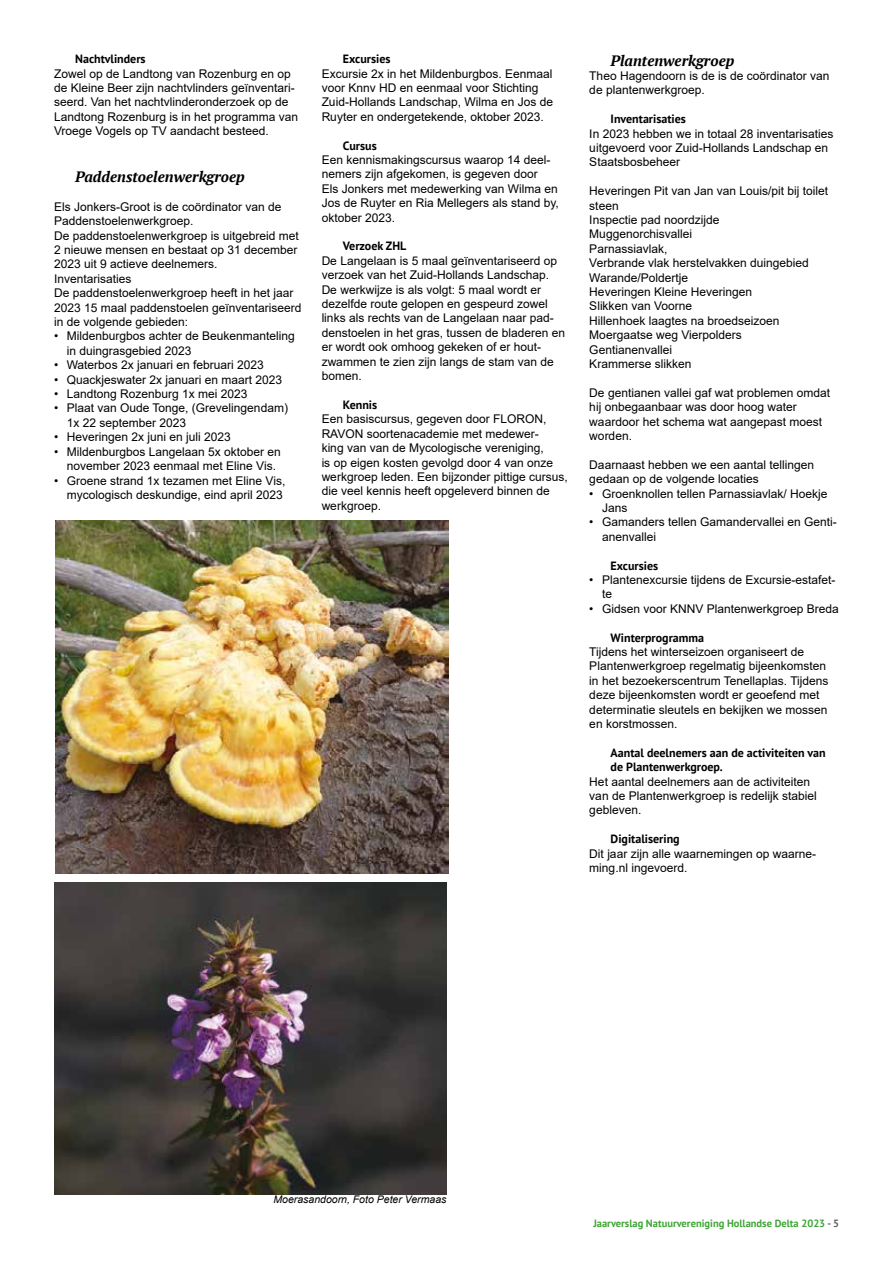
<style>
.page{position:relative;width:893px;height:1263px;background:#fff}
.page>*{position:absolute;margin:0;border:0;box-sizing:border-box;transform-origin:0 0}
.t1{font:italic 700 15px "PT Serif";color:#000}
.t2{font:12px/14.4px "Arial";color:#000}
.t3{font:700 12px/14.4px "PT Sans";color:#000}
.t4{font:700 10.5px "PT Sans";color:#3fa535}
.t5{font:italic 10.5px "Arial";color:#000}
.s1{color:#646363}
</style>
<div class="page">
<img style="left:56px;top:520px;width:393px;height:354px">
<img style="left:54px;top:882px;width:392px;height:312px">
<p class="t3" style="left:75px;top:52px;width:72px">Nachtvlinders</p>
<p class="t2" style="left:54px;top:66px;width:246px">Zowel op de Landtong van Rozenburg en op de Kleine Beer zijn nachtvlinders geïnventari&shy;seerd. Van het nachtvlinderonderzoek op de Landtong Rozenburg is in het programma van Vroege Vogels op TV aandacht besteed.</p>
<p class="t1" style="left:75px;top:167px;width:171px">Paddenstoelenwerkgroep</p>
<p class="t2" style="left:54px;top:199px;width:249px">Els Jonkers-Groot is de coördinator van de Paddenstoelenwerkgroep.<br>De paddenstoelenwerkgroep is uitgebreid met 2 nieuwe mensen en bestaat op 31 december 2023 uit 9 actieve deelnemers.<br>Inventarisaties<br>De paddenstoelenwerkgroep heeft in het jaar 2023 15 maal paddenstoelen geïnventariseerd in de volgende gebieden:</p>
<p class="t2" style="left:67px;top:329px;width:230px;text-indent:-13px">• Mildenburgbos achter de Beukenmanteling in duingrasgebied 2023</p>
<p class="t2" style="left:54px;top:358px;width:211px">• Waterbos 2x januari en februari 2023</p>
<p class="t2" style="left:54px;top:372px;width:230px">• Quackjeswater 2x januari en maart 2023</p>
<p class="t2" style="left:54px;top:387px;width:195px">• Landtong Rozenburg 1x mei 2023</p>
<p class="t2" style="left:67px;top:401px;width:223px;text-indent:-13px">• Plaat van Oude Tonge, (Grevelingendam)<br>1x 22 september 2023</p>
<p class="t2" style="left:54px;top:430px;width:178px">• Heveringen 2x juni en juli 2023</p>
<p class="t2" style="left:67px;top:444px;width:216px;text-indent:-13px">• Mildenburgbos Langelaan 5x oktober en november 2023 eenmaal met Eline Vis.</p>
<p class="t2" style="left:54px;top:473px;width:233px;text-align:right">• Groene strand 1x tezamen met Eline Vis, mycologisch deskundige, eind april 2023</p>
<p class="t3" style="left:343px;top:52px;width:49px">Excursies</p>
<p class="t2" style="left:322px;top:66px;width:233px">Excursie 2x in het Mildenburgbos. Eenmaal voor Knnv HD en eenmaal voor Stichting Zuid-Hollands Landschap, Wilma en Jos de Ruyter en ondergetekende, oktober 2023.</p>
<p class="t3" style="left:343px;top:138px;width:35px">Cursus</p>
<p class="t2" style="left:322px;top:153px;width:239px">Een kennismakingscursus waarop 14 deel&shy;nemers zijn afgekomen, is gegeven door<br>Els Jonkers met medewerking van Wilma en Jos de Ruyter en Ria Mellegers als stand by, oktober 2023.</p>
<p class="t3" style="left:343px;top:239px;width:65px">Verzoek ZHL</p>
<p class="t2" style="left:322px;top:253px;width:245px">De Langelaan is 5 maal geïnventariseerd op verzoek van het Zuid-Hollands Landschap.<br>De werkwijze is als volgt: 5 maal wordt er dezelfde route gelopen en gespeurd zowel links als rechts van de Langelaan naar pad&shy;denstoelen in het gras, tussen de bladeren en er wordt ook omhoog gekeken of er hout&shy;zwammen te zien zijn langs de stam van de bomen.</p>
<p class="t3" style="left:343px;top:397px;width:36px">Kennis</p>
<p class="t2" style="left:322px;top:412px;width:248px">Een basiscursus, gegeven door FLORON, RAVON soortenacademie met medewer-<br>king van van de Mycologische vereniging,<br>is op eigen kosten gevolgd door 4 van onze werkgroep leden. Een bijzonder pittige cursus, die veel kennis heeft opgeleverd binnen de werkgroep.</p>
<p class="t1" style="left:611px;top:51px;width:125px">Plantenwerkgroep</p>
<p class="t2" style="left:589px;top:68px;width:242px">Theo Hagendoorn is de is de coördinator van de plantenwerkgroep.</p>
<p class="t3" style="left:611px;top:112px;width:77px">Inventarisaties</p>
<p class="t2" style="left:589px;top:126px;width:246px">In 2023 hebben we in totaal 28 inventarisaties uitgevoerd voor Zuid-Hollands Landschap en<br>Staatsbosbeheer</p>
<p class="t2" style="left:589px;top:184px;width:240px">Heveringen Pit van Jan van Louis/pit bij toilet steen<br>Inspectie pad noordzijde<br>Muggenorchisvallei<br>Parnassiavlak,<br>Verbrande vlak herstelvakken duingebied<br>Warande/Poldertje<br>Heveringen Kleine Heveringen<br>Slikken van Voorne<br>Hillenhoek laagtes na broedseizoen<br>Moergaatse weg Vierpolders<br>Gentianenvallei<br>Krammerse slikken</p>
<p class="t2" style="left:589px;top:385px;width:242px">De gentianen vallei gaf wat problemen omdat hij onbegaanbaar was door hoog water waardoor het schema wat aangepast moest worden.</p>
<p class="t2" style="left:589px;top:457px;width:226px">Daarnaast hebben we een aantal tellingen gedaan op de volgende locaties</p>
<p class="t2" style="left:602px;top:486px;width:227px;text-indent:-13px">• Groenknollen tellen Parnassiavlak/ Hoekje<br>Jans</p>
<p class="t2" style="left:602px;top:515px;width:236px;text-indent:-13px">• Gamanders tellen Gamandervallei en Genti&shy;anenvallei</p>
<p class="t3" style="left:611px;top:558px;width:49px">Excursies</p>
<p class="t2" style="left:602px;top:572px;width:235px;text-indent:-13px">• Plantenexcursie tijdens de Excursie-estafet&shy;te</p>
<p class="t2" style="left:589px;top:601px;width:251px">• Gidsen voor KNNV Plantenwerkgroep Breda</p>
<p class="t3" style="left:611px;top:630px;width:95px">Winterprogramma</p>
<p class="t2" style="left:589px;top:644px;width:241px">Tijdens het winterseizoen organiseert de Plantenwerkgroep regelmatig bijeenkomsten in het bezoekerscentrum Tenellaplas. Tijdens deze bijeenkomsten wordt er geoefend met determinatie sleutels en bekijken we mossen en korstmossen.</p>
<p class="t3" style="left:611px;top:745px;width:217px">Aantal deelnemers aan de activiteiten van de Plantenwerkgroep.</p>
<p class="t2" style="left:589px;top:774px;width:229px">Het aantal deelnemers aan de activiteiten van de Plantenwerkgroep is redelijk stabiel gebleven.</p>
<p class="t3" style="left:611px;top:832px;width:71px">Digitalisering</p>
<p class="t2" style="left:589px;top:846px;width:228px">Dit jaar zijn alle waarnemingen op waarne&shy;ming.nl ingevoerd.</p>
<p class="t5" style="left:274px;top:1193px;width:174px">Moerasandoorn, Foto Peter Vermaas</p>
<p class="t4" style="left:593px;top:1216px;width:247px">Jaarverslag Natuurvereniging Hollandse Delta 2023 <span class="s1">- 5</span></p>
</div>
